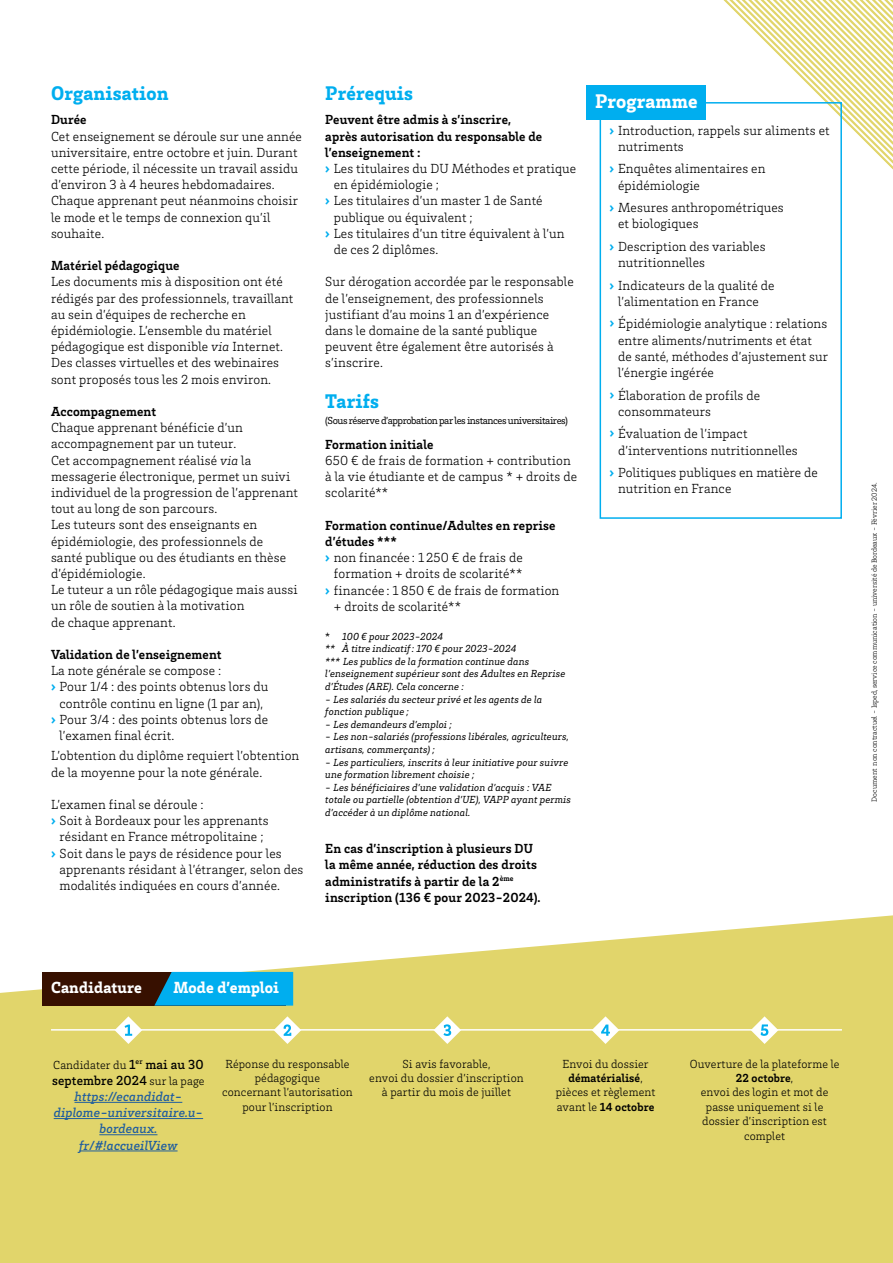
<style>
.page{position:relative;width:893px;height:1263px;background:#fff}
.page>*{position:absolute;margin:0;border:0;box-sizing:border-box;transform-origin:0 0}
.t1{font:900 20.25px "Brix Slab";letter-spacing:.01em;color:#00aeef}
.t2{font:900 20.25px "Brix Slab";letter-spacing:.005em;color:#fff}
.t3{font:900 16.5px "Brix Slab";letter-spacing:.01em;color:#fff}
.t4{font:300 13.5px/16.2px "Brix Slab";letter-spacing:.01em;color:#000}
.t5{font:700 13.5px/16.2px "Brix Slab";letter-spacing:.01em;color:#000}
.t6{font:italic 500 13.5px/16.2px "Brix Slab";letter-spacing:.01em;color:#215e9e;text-align:center}
.t7{font:300 12px/14.4px "Brix Slab";letter-spacing:.01em;color:#000;text-align:center}
.t8{font:italic 10.5px/12.6px "Brix Slab";letter-spacing:.01em;color:#000}
.t9{font:10.5px "Brix Slab";letter-spacing:-.04em;color:#000}
.t10{font:300 7.5px "Brix Slab";color:#000}
.s1{font-style:italic}
.s2{font-weight:900;color:#00aeef}
.s3{font-style:normal}
.s4{font-weight:500;font-size:13.5px}
.s5{font-style:normal;color:#000}
.s6{font-weight:300;font-style:normal;font-size:12px;color:#000}
.s7{font-weight:700}
</style>
<div class="page">
<svg style="left:723px;top:0;width:170px;height:170px"></svg>
<svg style="left:0;top:915px;width:893px;height:348px;background:#e4d97b"></svg>
<div style="left:43px;top:972px;width:243px;height:33px;background:#371000"></div>
<svg style="left:154px;top:972px;width:139px;height:33px;background:#03a3df"></svg>
<div style="left:600px;top:102px;width:242px;height:417px;border:2px solid #00aeef"></div>
<div style="left:587px;top:85px;width:119px;height:34px;background:#00aeef"></div>
<hr style="left:51px;top:1029px;width:791px;height:1px;background:#fff">
<svg style="left:115px;top:1016px;width:27px;height:28px"></svg>
<svg style="left:274px;top:1016px;width:27px;height:28px"></svg>
<svg style="left:433px;top:1016px;width:28px;height:28px"></svg>
<svg style="left:592px;top:1016px;width:27px;height:28px"></svg>
<svg style="left:751px;top:1016px;width:27px;height:28px"></svg>
<hr style="left:75px;top:1102px;width:107px;height:1px;background:#215e9e">
<hr style="left:54px;top:1118px;width:149px;height:1px;background:#215e9e">
<hr style="left:99px;top:1134px;width:58px;height:1px;background:#215e9e">
<hr style="left:79px;top:1150px;width:99px;height:1px;background:#215e9e">
<h1 class="t1" style="left:51px;top:79px;width:119px">Organisation</h1>
<p class="t5" style="left:51px;top:111px;width:37px">Durée</p>
<p class="t4" style="left:51px;top:127px;width:252px">Cet enseignement se déroule sur une année universitaire, entre octobre et juin. Durant cette période, il nécessite un travail assidu d’environ 3 à 4 heures hebdomadaires.<br>Chaque apprenant peut néanmoins choisir le mode et le temps de connexion qu’il souhaite.</p>
<p class="t5" style="left:51px;top:257px;width:130px">Matériel pédagogique</p>
<p class="t4" style="left:51px;top:273px;width:244px">Les documents mis à disposition ont été rédigés par des professionnels, travaillant au sein d’équipes de recherche en épidémiologie. L’ensemble du matériel pédagogique est disponible <span class="s1">via</span> Internet.<br>Des classes virtuelles et des webinaires sont proposés tous les 2 mois environ.</p>
<p class="t5" style="left:51px;top:403px;width:107px">Accompagnement</p>
<p class="t4" style="left:51px;top:419px;width:248px">Chaque apprenant bénéficie d’un accompagnement par un tuteur.<br>Cet accompagnement réalisé <span class="s1">via</span> la messagerie électronique, permet un suivi individuel de la progression de l’apprenant tout au long de son parcours.<br>Les tuteurs sont des enseignants en épidémiologie, des professionnels de santé publique ou des étudiants en thèse d’épidémiologie.<br>Le tuteur a un rôle pédagogique mais aussi un rôle de soutien à la motivation<br>de chaque apprenant.</p>
<p class="t5" style="left:51px;top:646px;width:172px">Validation de l’enseignement</p>
<p class="t4" style="left:51px;top:662px;width:172px">La note générale se compose :</p>
<p class="t4" style="left:51px;top:678px;width:219px"><span class="s2">›</span> Pour 1/4 : des points obtenus lors du</p>
<p class="t4" style="left:60px;top:694px;width:205px">contrôle continu en ligne (1 par an),</p>
<p class="t4" style="left:51px;top:711px;width:219px"><span class="s2">›</span> Pour 3/4 : des points obtenus lors de</p>
<p class="t4" style="left:60px;top:727px;width:116px">l’examen final écrit.</p>
<p class="t4" style="left:51px;top:747px;width:250px">L’obtention du diplôme requiert l’obtention de la moyenne pour la note générale.</p>
<p class="t4" style="left:51px;top:796px;width:154px">L’examen final se déroule :</p>
<p class="t4" style="left:51px;top:812px;width:219px"><span class="s2">›</span> Soit à Bordeaux pour les apprenants</p>
<p class="t4" style="left:60px;top:828px;width:205px">résidant en France métropolitaine ;</p>
<p class="t4" style="left:51px;top:844px;width:232px"><span class="s2">›</span> Soit dans le pays de résidence pour les</p>
<p class="t4" style="left:60px;top:861px;width:245px">apprenants résidant à l’étranger, selon des</p>
<p class="t4" style="left:60px;top:877px;width:222px">modalités indiquées en cours d’année.</p>
<h1 class="t1" style="left:325px;top:79px;width:89px">Prérequis</h1>
<p class="t5" style="left:325px;top:111px;width:187px">Peuvent être admis à s’inscrire,</p>
<p class="t5" style="left:325px;top:127px;width:218px">après autorisation du responsable de</p>
<p class="t5" style="left:325px;top:143px;width:97px">l’enseignement :</p>
<p class="t4" style="left:325px;top:160px;width:252px"><span class="s2">›</span> Les titulaires du DU Méthodes et pratique</p>
<p class="t4" style="left:334px;top:176px;width:107px">en épidémiologie ;</p>
<p class="t4" style="left:325px;top:192px;width:219px"><span class="s2">›</span> Les titulaires d’un master 1 de Santé</p>
<p class="t4" style="left:334px;top:208px;width:140px">publique ou équivalent ;</p>
<p class="t4" style="left:325px;top:225px;width:241px"><span class="s2">›</span> Les titulaires d’un titre équivalent à l’un</p>
<p class="t4" style="left:334px;top:241px;width:106px">de ces 2 diplômes.</p>
<p class="t4" style="left:325px;top:273px;width:250px">Sur dérogation accordée par le responsable de l’enseignement, des professionnels justifiant d’au moins 1 an d’expérience dans le domaine de la santé publique peuvent être également être autorisés à s’inscrire.</p>
<h1 class="t1" style="left:325px;top:388px;width:55px">Tarifs</h1>
<p class="t9" style="left:325px;top:414px;width:244px">(Sous réserve d’approbation par les instances universitaires)</p>
<p class="t5" style="left:325px;top:435px;width:110px">Formation initiale</p>
<p class="t4" style="left:325px;top:452px;width:253px">650 € de frais de formation + contribution à la vie étudiante et de campus * + droits de scolarité**</p>
<p class="t5" style="left:325px;top:516px;width:232px">Formation continue/Adultes en reprise</p>
<p class="t5" style="left:325px;top:533px;width:73px">d’études ***</p>
<p class="t4" style="left:325px;top:549px;width:199px"><span class="s2">›</span> non financée : 1 250 € de frais de</p>
<p class="t4" style="left:334px;top:565px;width:190px">formation + droits de scolarité**</p>
<p class="t4" style="left:325px;top:581px;width:236px"><span class="s2">›</span> financée : 1850 € de frais de formation</p>
<p class="t4" style="left:334px;top:598px;width:129px">+ droits de scolarité**</p>
<p class="t8" style="left:325px;top:629px;width:241px"><span class="s3">*</span> 100 € pour 2023-2024<br>** À titre indicatif: 170 € pour 2023-2024<br>*** Les publics de la formation continue dans l’enseignement supérieur sont des Adultes en Reprise d’Études (ARE). Cela concerne :</p>
<p class="t8" style="left:325px;top:692px;width:218px">- Les salariés du secteur privé et les agents de la fonction publique ;</p>
<p class="t8" style="left:325px;top:717px;width:128px">- Les demandeurs d’emploi ;</p>
<p class="t8" style="left:325px;top:730px;width:245px">- Les non-salariés (professions libérales, agriculteurs, artisans, commerçants) ;</p>
<p class="t8" style="left:325px;top:755px;width:244px">- Les particuliers, inscrits à leur initiative pour suivre une formation librement choisie ;</p>
<p class="t8" style="left:325px;top:780px;width:247px">- Les bénéficiaires d’une validation d’acquis : VAE totale ou partielle (obtention d’UE), VAPP ayant permis d’accéder à un diplôme national.</p>
<p class="t5" style="left:325px;top:840px;width:217px">En cas d’inscription à plusieurs DU la même année, réduction des droits administratifs à partir de la 2<sup>ème </sup>inscription (136 € pour 2023-2024).</p>
<h1 class="t2" style="left:595px;top:88px;width:104px">Programme</h1>
<p class="t4" style="left:618px;top:121px;width:213px;text-indent:-9px"><span class="s2">›</span> Introduction, rappels sur aliments et nutriments</p>
<p class="t4" style="left:618px;top:160px;width:149px;text-indent:-9px"><span class="s2">›</span> Enquêtes alimentaires en épidémiologie</p>
<p class="t4" style="left:618px;top:199px;width:167px;text-indent:-9px"><span class="s2">›</span> Mesures anthropométriques et biologiques</p>
<p class="t4" style="left:618px;top:238px;width:149px;text-indent:-9px"><span class="s2">›</span> Description des variables nutritionnelles</p>
<p class="t4" style="left:610px;top:276px;width:166px;text-align:center"><span class="s2">›</span> Indicateurs de la qualité de l’alimentation en France</p>
<p class="t4" style="left:618px;top:315px;width:211px;text-indent:-8px"><span class="s2">›</span> Épidémiologie analytique : relations entre aliments/nutriments et état de santé, méthodes d’ajustement sur l’énergie ingérée</p>
<p class="t4" style="left:618px;top:386px;width:143px;text-indent:-8px"><span class="s2">›</span> Élaboration de profils de consommateurs</p>
<p class="t4" style="left:618px;top:425px;width:181px;text-indent:-8px"><span class="s2">›</span> Évaluation de l’impact d’interventions nutritionnelles</p>
<p class="t4" style="left:618px;top:464px;width:201px;text-indent:-9px"><span class="s2">›</span> Politiques publiques en matière de nutrition en France</p>
<p class="t3" style="left:51px;top:977px;width:92px">Candidature</p>
<p class="t3" style="left:173px;top:977px;width:107px">Mode d’emploi</p>
<p class="t7" style="left:53px;top:1057px;width:152px">Candidater du <span class="s4">1</span><sup>er</sup> <span class="s4">mai au 30</span></p>
<p class="t6" style="left:52px;top:1071px;width:154px"><span class="s5">septembre 2024</span> <span class="s6">sur la page </span>https://ecandidat&shy;diplome-universitaire.u&shy;bordeaux. fr/#!accueilView</p>
<p class="t7" style="left:222px;top:1056px;width:132px">Réponse du responsable pédagogique<br>concernant l’autorisation pour l’inscription</p>
<p class="t7" style="left:369px;top:1056px;width:156px">Si avis favorable,<br>envoi du dossier d’inscription à partir du mois de juillet</p>
<p class="t7" style="left:556px;top:1056px;width:101px">Envoi du dossier <span class="s7">dématérialisé</span>, pièces et règlement avant le <span class="s7">14 octobre</span></p>
<p class="t7" style="left:690px;top:1056px;width:151px">Ouverture de la plateforme le<br><span class="s7">22 octobre</span>,<br>envoi des login et mot de passe uniquement si le dossier d’inscription est complet</p>
<p class="t10" style="left:869px;top:801px;width:320px;rotate:-90deg">Document non contractuel - Isped, service communication - université de Bordeaux - Février 2024.</p>
</div>
